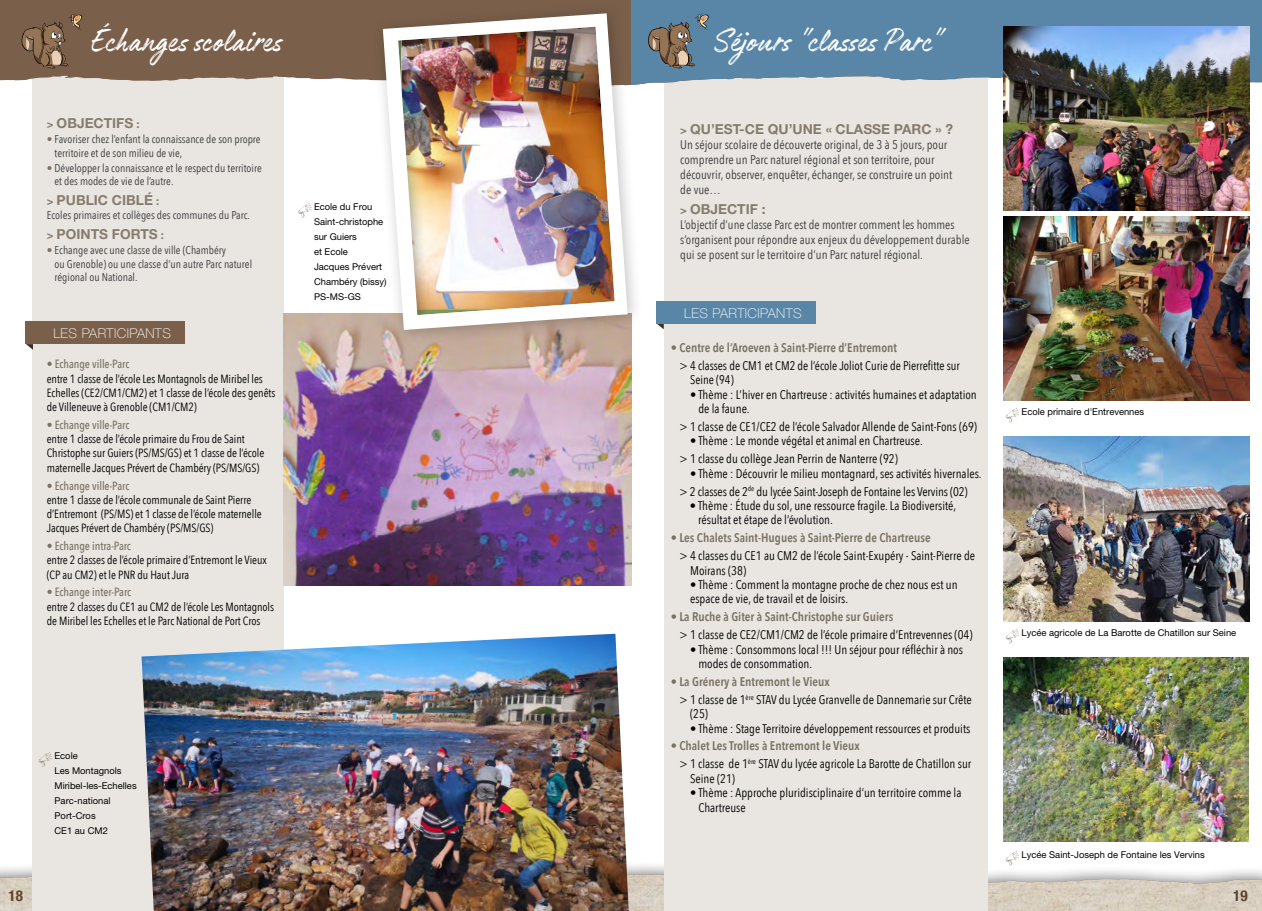
<style>
.page{position:relative;width:1262px;height:911px;background:#fff}
.page>*{position:absolute;margin:0;border:0;box-sizing:border-box;transform-origin:0 0}
.t1{font:37.5px "Authenia Textured";color:#fff;scale:.96 1}
.t2{font:700 condensed 15px "Helvetica Neue LT Pro";color:#5f432f}
.t3{font:700 13.75px "Helvetica Neue LT Pro";color:#867c6e}
.t4{font:100 13.5px "Helvetica Neue LT Pro";letter-spacing:.03em;color:#fff}
.t5{font:12.5px/14.4px "Avenir Next Condensed";color:#000}
.t6{font:12.5px/15px "Avenir Next Condensed";color:#3c3c3b}
.t7{font:600 12.5px "Avenir Next Condensed";color:#7a7162}
.t8{font:11.88px/14.2px "Avenir Next Condensed";letter-spacing:-.005em;color:#000}
.t9{font:500 11.88px "Avenir Next Condensed";letter-spacing:-.005em;color:#7a7162}
.t10{font:11.25px/13.5px "Avenir Next Condensed";color:#3c3c3b}
.t11{font:9.38px/15px "Helvetica Neue LT Pro";color:#000}
.s1{font-size:11.25px}
.s2{font-weight:500;color:#7a7162}
.s3{font-weight:600;color:#7a7162}
</style>
<div class="page">
<div style="left:0;top:859px;width:1261px;height:52px;background:#000;opacity:.45"></div>
<img style="left:0;top:873px;width:1261px;height:38px">
<div style="left:33px;top:0;width:251px;height:911px;background:#e9e6e2"></div>
<div style="left:664px;top:0;width:323px;height:911px;background:#e9e6e2"></div>
<svg style="left:0;top:0;width:631px;height:87px;background:#866f5b"></svg>
<svg style="left:631px;top:0;width:630px;height:87px;background:#658eab"></svg>
<svg style="left:644px;top:13px;width:68px;height:55px;background:#6b7b84"></svg>
<svg style="left:26px;top:344px;width:7px;height:6px"></svg>
<div style="left:26px;top:322px;width:159px;height:22px;background:#7a604b"></div>
<svg style="left:18px;top:13px;width:67px;height:55px;background:#7f654f"></svg>
<img style="left:141px;top:633px;width:487px;height:278px">
<img style="left:284px;top:313px;width:347px;height:272px">
<div style="left:371px;top:2px;width:272px;height:344px;background:#000;opacity:.24"></div>
<svg style="left:383px;top:13px;width:244px;height:317px"></svg>
<img style="left:385px;top:17px;width:239px;height:300px">
<svg style="left:298px;top:203px;width:13px;height:14px"></svg>
<svg style="left:1005px;top:408px;width:14px;height:14px"></svg>
<svg style="left:1005px;top:628px;width:14px;height:15px"></svg>
<svg style="left:1005px;top:850px;width:14px;height:15px"></svg>
<svg style="left:39px;top:752px;width:13px;height:14px"></svg>
<svg style="left:657px;top:324px;width:6px;height:5px"></svg>
<div style="left:656px;top:301px;width:160px;height:23px;background:#5986a6"></div>
<img style="left:1003px;top:27px;width:246px;height:183px">
<img style="left:1003px;top:216px;width:246px;height:184px">
<img style="left:1003px;top:437px;width:245px;height:184px">
<img style="left:1003px;top:657px;width:245px;height:184px">
<h1 class="t1" style="left:90px;top:21px;width:201px">Échanges scolaires</h1>
<p class="t3" style="left:47px;top:115px;width:94px"><span class="s1">&gt;</span> OBJECTIFS <span class="s1">:</span></p>
<p class="t10" style="left:55px;top:132px;width:208px;text-indent:-8px"><span class="s2">•</span> Favoriser chez l’enfant la connaissance de son propre territoire et de son milieu de vie,</p>
<p class="t10" style="left:55px;top:161px;width:209px;text-indent:-8px"><span class="s2">•</span> Développer la connaissance et le respect du territoire et des modes de vie de l’autre.</p>
<p class="t3" style="left:47px;top:192px;width:114px"><span class="s1">&gt;</span> PUBLIC CIBLÉ <span class="s1">:</span></p>
<p class="t10" style="left:47px;top:208px;width:205px">Ecoles primaires et collèges des communes du Parc.</p>
<p class="t3" style="left:47px;top:225px;width:119px"><span class="s1">&gt;</span> POINTS FORTS <span class="s1">:</span></p>
<p class="t10" style="left:55px;top:243px;width:199px;text-indent:-8px"><span class="s2">•</span> Echange avec une classe de ville (Chambéry<br>ou Grenoble) ou une classe d’un autre Parc naturel régional ou National.</p>
<p class="t4" style="left:53px;top:325px;width:119px">LES PARTICIPANTS</p>
<p class="t9" style="left:47px;top:357px;width:84px">• Echange ville-Parc</p>
<p class="t8" style="left:47px;top:371px;width:230px">entre 1 classe de l’école Les Montagnols de Miribel les<br>Echelles (CE2/CM1/CM2) et 1 classe de l’école des genêts de Villeneuve à Grenoble (CM1/CM2)</p>
<p class="t9" style="left:47px;top:417px;width:84px">• Echange ville-Parc</p>
<p class="t8" style="left:47px;top:431px;width:219px">entre 1 classe de l’école primaire du Frou de Saint<br>Christophe sur Guiers (PS/MS/GS) et 1 classe de l’école maternelle Jacques Prévert de Chambéry (PS/MS/GS)</p>
<p class="t9" style="left:47px;top:478px;width:84px">• Echange ville-Parc</p>
<p class="t8" style="left:47px;top:492px;width:216px">entre 1 classe de l’école communale de Saint Pierre d’Entremont (PS/MS) et 1 classe de l’école maternelle<br>Jacques Prévert de Chambéry (PS/MS/GS)</p>
<p class="t9" style="left:47px;top:539px;width:86px">• Echange intra-Parc</p>
<p class="t8" style="left:47px;top:552px;width:221px">entre 2 classes de l’école primaire d’Entremont le Vieux (CP au CM2) et le PNR du Haut Jura</p>
<p class="t9" style="left:47px;top:585px;width:86px">• Echange inter-Parc</p>
<p class="t8" style="left:47px;top:599px;width:229px">entre 2 classes du CE1 au CM2 de l’école Les Montagnols de Miribel les Echelles et le Parc National de Port Cros</p>
<p class="t11" style="left:314px;top:199px;width:74px">Ecole du Frou<br>Saint-christophe sur Guiers<br>et Ecole<br>Jacques Prévert<br>Chambéry (bissy)<br>PS-MS-GS</p>
<p class="t2" style="left:9px;top:887px;width:16px">18</p>
<p class="t11" style="left:55px;top:748px;width:84px">Ecole<br>Les Montagnols<br>Miribel-les-Echelles<br>Parc-national<br>Port-Cros<br>CE1 au CM2</p>
<h1 class="t1" style="left:714px;top:21px;width:238px">Séjours "classes Parc"</h1>
<p class="t3" style="left:680px;top:120px;width:274px"><span class="s1">&gt;</span> QU’EST-CE QU’UNE « CLASSE PARC » ?</p>
<p class="t6" style="left:680px;top:136px;width:273px">Un séjour scolaire de découverte original, de 3 à 5 jours, pour comprendre un Parc naturel régional et son territoire, pour découvrir, observer, enquêter, échanger, se construire un point de vue…</p>
<p class="t3" style="left:680px;top:200px;width:87px"><span class="s1">&gt;</span> OBJECTIF :</p>
<p class="t6" style="left:680px;top:216px;width:291px">L’objectif d’une classe Parc est de montrer comment les hommes s’organisent pour répondre aux enjeux du développement durable qui se posent sur le territoire d’un Parc naturel régional.</p>
<p class="t4" style="left:684px;top:305px;width:119px">LES PARTICIPANTS</p>
<p class="t7" style="left:670px;top:337px;width:228px">• Centre de l’Aroeven à Saint-Pierre d’Entremont</p>
<p class="t5" style="left:690px;top:358px;width:271px;text-indent:-11px">&gt; 4 classes de CM1 et CM2 de l’école Joliot Curie de Pierrefitte sur<br>Seine (94)</p>
<p class="t5" style="left:698px;top:386px;width:280px;text-indent:-8px">• Thème : L’hiver en Chartreuse : activités humaines et adaptation de la faune.</p>
<p class="t5" style="left:679px;top:419px;width:299px">&gt; 1 classe de CE1/CE2 de l’école Salvador Allende de Saint-Fons (69)</p>
<p class="t5" style="left:679px;top:431px;width:245px;line-height:17.9px;text-indent:11px">• Thème : Le monde végétal et animal en Chartreuse. &gt; 1 classe du collège Jean Perrin de Nanterre (92)</p>
<p class="t5" style="left:679px;top:464px;width:304px;line-height:17.9px;text-indent:11px">• Thème : Découvrir le milieu montagnard, ses activités hivernales. &gt; 2 classes de 2<sup>de</sup> du lycée Saint-Joseph de Fontaine les Vervins (02)</p>
<p class="t5" style="left:698px;top:498px;width:260px;text-indent:-8px">• Thème : Étude du sol, une ressource fragile. La Biodiversité, résultat et étape de l’évolution.</p>
<p class="t7" style="left:670px;top:527px;width:261px">• Les Chalets Saint-Hugues à Saint-Pierre de Chartreuse</p>
<p class="t5" style="left:690px;top:548px;width:286px;text-indent:-11px">&gt; 4 classes du CE1 au CM2 de l’école Saint-Exupéry - Saint-Pierre de<br>Moirans (38)</p>
<p class="t5" style="left:690px;top:577px;width:269px">• Thème : Comment la montagne proche de chez nous est un espace de vie, de travail et de loisirs.</p>
<p class="t7" style="left:670px;top:606px;width:224px">• La Ruche à Giter à Saint-Christophe sur Guiers</p>
<p class="t5" style="left:679px;top:627px;width:295px">&gt; 1 classe de CE2/CM1/CM2 de l’école primaire d’Entrevennes (04)</p>
<p class="t5" style="left:698px;top:641px;width:266px;text-indent:-8px">• Thème : Consommons local !!! Un séjour pour réfléchir à nos modes de consommation.</p>
<p class="t5" style="left:679px;top:672px;width:294px;line-height:18px;text-indent:-9px"><span class="s3">• La Grénery à Entremont le Vieux<br></span>&gt; 1 classe de 1<sup>ère</sup> STAV du Lycée Granvelle de Dannemarie sur Crête</p>
<p class="t5" style="left:690px;top:706px;width:20px">(25)</p>
<p class="t5" style="left:690px;top:720px;width:282px">• Thème : Stage Territoire développement ressources et produits</p>
<p class="t5" style="left:679px;top:736px;width:293px;line-height:17.9px;text-indent:-9px"><span class="s3">• Chalet Les Trolles à Entremont le Vieux<br></span>&gt; 1 classe de 1<sup>ère</sup> STAV du lycée agricole La Barotte de Chatillon sur</p>
<p class="t5" style="left:690px;top:770px;width:46px">Seine (21)</p>
<p class="t5" style="left:698px;top:785px;width:264px;text-indent:-8px">• Thème : Approche pluridisciplinaire d’un territoire comme la<br>Chartreuse</p>
<p class="t11" style="left:1021px;top:404px;width:124px">Ecole primaire d'Entrevennes</p>
<p class="t11" style="left:1021px;top:625px;width:216px">Lycée agricole de La Barotte de Chatillon sur Seine</p>
<p class="t11" style="left:1021px;top:847px;width:185px">Lycée Saint-Joseph de Fontaine les Vervins</p>
<p class="t2" style="left:1233px;top:887px;width:16px">19</p>
</div>
